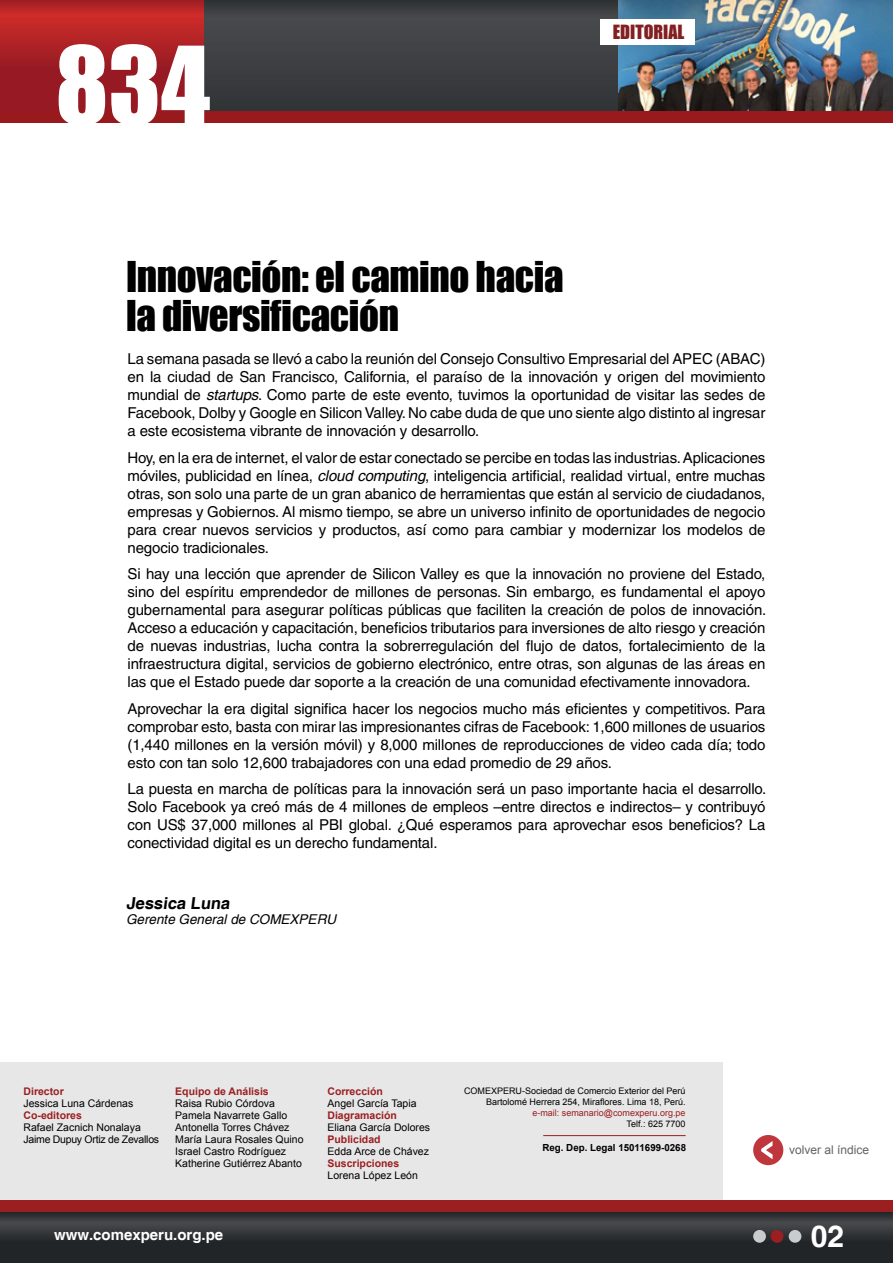
<style>
.page{position:relative;width:893px;height:1263px;background:#fff}
.page>*{position:absolute;margin:0;border:0;box-sizing:border-box;transform-origin:0 0}
.t1{font:99px "Impact";color:#fff}
.t2{font:39px/39px "Impact";letter-spacing:-.01em;color:#000}
.t3{font:700 30px "Helvetica";color:#fff}
.t4{font:18px "Impact";color:#831f21}
.t5{font:700 16.5px "Helvetica";color:#000}
.t6{font:15px/18px "Helvetica";letter-spacing:-.01em;color:#000;text-align:justify}
.t7{font:700 15px "Helvetica";color:#fff}
.t8{font:italic 13.5px "Helvetica";color:#000}
.t9{font:12px "Arial";color:#636465}
.t10{font:10.5px/12px "Arial";color:#000}
.t11{font:700 10.5px "Arial";color:#9b1f21}
.t12{font:10.5px/12px "Arial";letter-spacing:-.025em;color:#000}
.t13{font:700 9.75px "Arial";color:#000}
.t14{font:9px/10.8px "Arial";color:#000;text-align:right}
.t15{font:9px "Arial";color:#9b1f21}
.s1{font-style:italic}
</style>
<div class="page">
<div style="left:200px;top:0;width:693px;height:123px;background:#3c3e41"></div>
<img style="left:618px;top:0;width:275px;height:111px">
<svg style="left:0;top:1212px;width:893px;height:51px;background:#2c2f32"></svg>
<div style="left:0;top:1200px;width:893px;height:12px;background:#9b1f21"></div>
<div style="left:753px;top:1230px;width:13px;height:13px;background:#c9cccc;border-radius:50%"></div>
<div style="left:771px;top:1230px;width:12px;height:13px;background:#9b1f21;border-radius:50%"></div>
<div style="left:789px;top:1230px;width:12px;height:13px;background:#c9cccc;border-radius:50%"></div>
<div style="left:0;top:1062px;width:723px;height:138px;background:#e7e7e8"></div>
<hr style="left:543px;top:1135px;width:143px;height:1px;background:#9b1f21">
<div style="left:753px;top:1135px;width:30px;height:30px;background:#bf363d;border-radius:50%"></div>
<svg style="left:761px;top:1141px;width:11px;height:18px"></svg>
<svg style="left:0;top:0;width:203px;height:111px;background:#a71f25"></svg>
<div style="left:0;top:111px;width:893px;height:12px;background:#991a1c"></div>
<div style="left:600px;top:19px;width:95px;height:25px;background:#fff"></div>
<h1 class="t1" style="left:55px;top:8px;width:156px">834</h1>
<p class="t4" style="left:613px;top:18px;width:73px">editorial</p>
<h2 class="t2" style="left:126px;top:256px;width:439px">Innovación: el camino hacia la diversificación</h2>
<p class="t6" style="left:128px;top:350px;width:639px">La semana pasada se llevó a cabo la reunión del Consejo Consultivo Empresarial del APEC (ABAC) en la ciudad de San Francisco, California, el paraíso de la innovación y origen del movimiento mundial de <span class="s1">startups</span>. Como parte de este evento, tuvimos la oportunidad de visitar las sedes de Facebook, Dolby y Google en Silicon Valley. No cabe duda de que uno siente algo distinto al ingresar a este ecosistema vibrante de innovación y desarrollo.</p>
<p class="t6" style="left:128px;top:448px;width:639px">Hoy, en la era de internet, el valor de estar conectado se percibe en todas las industrias. Aplicaciones móviles, publicidad en línea, <span class="s1">cloud computing</span>, inteligencia artificial, realidad virtual, entre muchas otras, son solo una parte de un gran abanico de herramientas que están al servicio de ciudadanos, empresas y Gobiernos. Al mismo tiempo, se abre un universo infinito de oportunidades de negocio para crear nuevos servicios y productos, así como para cambiar y modernizar los modelos de negocio tradicionales.</p>
<p class="t6" style="left:128px;top:565px;width:640px">Si hay una lección que aprender de Silicon Valley es que la innovación no proviene del Estado, sino del espíritu emprendedor de millones de personas. Sin embargo, es fundamental el apoyo gubernamental para asegurar políticas públicas que faciliten la creación de polos de innovación.<br>Acceso a educación y capacitación, beneficios tributarios para inversiones de alto riesgo y creación de nuevas industrias, lucha contra la sobrerregulación del flujo de datos, fortalecimiento de la infraestructura digital, servicios de gobierno electrónico, entre otras, son algunas de las áreas en las que el Estado puede dar soporte a la creación de una comunidad efectivamente innovadora.</p>
<p class="t6" style="left:128px;top:699px;width:639px">Aprovechar la era digital significa hacer los negocios mucho más eficientes y competitivos. Para comprobar esto, basta con mirar las impresionantes cifras de Facebook: 1,600 millones de usuarios (1,440 millones en la versión móvil) y 8,000 millones de reproducciones de video cada día; todo esto con tan solo 12,600 trabajadores con una edad promedio de 29 años.</p>
<p class="t6" style="left:128px;top:780px;width:640px">La puesta en marcha de políticas para la innovación será un paso importante hacia el desarrollo.<br>Solo Facebook ya creó más de 4 millones de empleos –entre directos e indirectos– y contribuyó con US$ 37,000 millones al PBI global. ¿Qué esperamos para aprovechar esos beneficios? La conectividad digital es un derecho fundamental.</p>
<p class="t5" style="left:126px;top:893px;width:108px">Jessica Luna</p>
<p class="t8" style="left:126px;top:912px;width:212px">Gerente General de COMEXPERU</p>
<p class="t11" style="left:24px;top:1084px;width:42px">Director</p>
<p class="t10" style="left:24px;top:1098px;width:111px">Jessica Luna Cárdenas</p>
<p class="t11" style="left:24px;top:1108px;width:60px">Co-editores</p>
<p class="t12" style="left:24px;top:1122px;width:137px">Rafael Zacnich Nonalaya<br>Jaime Dupuy Ortiz de Zevallos</p>
<p class="t11" style="left:175px;top:1084px;width:95px">Equipo de Análisis</p>
<p class="t10" style="left:175px;top:1098px;width:130px">Raisa Rubio Córdova<br>Pamela Navarrete Gallo<br>Antonella Torres Chávez<br>María Laura Rosales Quino<br>Israel Castro Rodríguez<br>Katherine Gutiérrez Abanto</p>
<p class="t7" style="left:54px;top:1226px;width:171px">www.comexperu.org.pe</p>
<p class="t11" style="left:327px;top:1084px;width:57px">Corrección</p>
<p class="t10" style="left:327px;top:1098px;width:91px">Angel García Tapia</p>
<p class="t11" style="left:327px;top:1108px;width:71px">Diagramación</p>
<p class="t10" style="left:327px;top:1122px;width:104px">Eliana García Dolores</p>
<p class="t11" style="left:327px;top:1132px;width:55px">Publicidad</p>
<p class="t10" style="left:327px;top:1146px;width:103px">Edda Arce de Chávez</p>
<p class="t11" style="left:327px;top:1156px;width:73px">Suscripciones</p>
<p class="t10" style="left:327px;top:1170px;width:92px">Lorena López León</p>
<p class="t14" style="left:464px;top:1086px;width:223px">COMEXPERU-Sociedad de Comercio Exterior del Perú<br>Bartolomé Herrera 254, Miraflores. Lima 18, Perú.</p>
<p class="t15" style="left:532px;top:1107px;width:155px">e-mail: semanario@comexperu.org.pe</p>
<p class="t14" style="left:627px;top:1118px;width:61px">Telf.: 625 7700</p>
<p class="t13" style="left:542px;top:1141px;width:145px">Reg. Dep. Legal 15011699-0268</p>
<p class="t9" style="left:789px;top:1142px;width:82px">volver al índice</p>
<h3 class="t3" style="left:811px;top:1218px;width:35px">02</h3>
</div>
